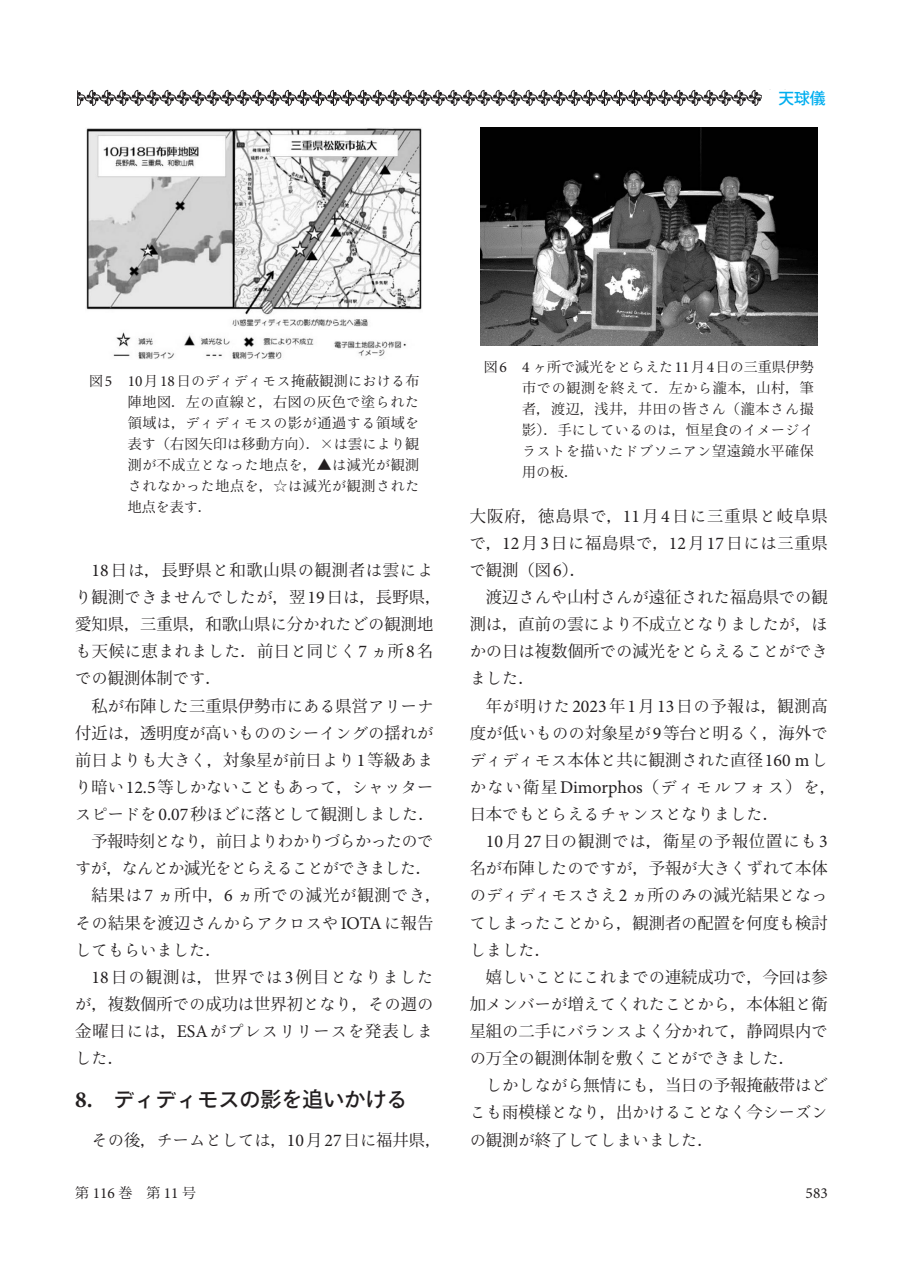
<style>
.page{position:relative;width:903px;height:1275px;background:#fff}
.page>*{position:absolute;margin:0;border:0;box-sizing:border-box;transform-origin:0 0}
.t1{font:500 21px "Ryo Gothic Plus N";color:#231f20}
.t2{font:16.28px/27.1px "Ryo Text Plus N";color:#231f20;text-align:justify}
.t3{font:16.28px/27.1px "Koz Min Pr 6 N";letter-spacing:.01em;color:#231f20}
.t4{font:16.28px/27.1px "Ryo Text Plus N";letter-spacing:-.025em;color:#231f20;text-align:right}
.t5{font:16.28px/27.1px "Ryo Text Plus N";letter-spacing:.06em;color:#231f20}
.t6{font:16.28px "Koz Min Pr 6 N";letter-spacing:.045em;color:#231f20}
.t7{font:16.28px "Ryo Text Plus N";letter-spacing:.065em;color:#231f20}
.t8{font:500 15.75px "Koz Go Pr 6 N";color:#00aeef}
.t9{font:15.4px "Minion Pro";color:#231f20}
.t10{font:14px/21px "Koz Min Pr 6 N";letter-spacing:.045em;color:#231f20;text-align:justify}
.t11{font:14px/21px "Ryo Text Plus N";letter-spacing:.02em;color:#231f20}
.t12{font:14px/21px "Koz Min Pr 6 N";letter-spacing:.02em;color:#231f20}
.t13{font:14px "Ryo Text Plus N";letter-spacing:.045em;color:#231f20}
.s1{font-family:"Koz Min Pr 6 N"}
.s2{font-family:"Minion Pro";font-size:15.4px}
.s3{font-family:"Ryo Text Plus N"}
.s4{font-family:"Minion Pro";font-size:17.85px}
.s5{font-family:"Minion Pro";font-weight:700;font-size:23.1px}
.s6{font-family:"Koz Go Pr 6 N"}
</style>
<div class="page">
<img style="left:86px;top:128px;width:336px;height:231px">
<img style="left:480px;top:127px;width:337px;height:219px">
<svg style="left:77px;top:90px;width:685px;height:16px"></svg>
<p class="t8" style="left:763px;top:89px;width:64px">　天球儀</p>
<p class="t11" style="left:89px;top:370px;width:332px"><span class="s1">図</span><span class="s2">5 10</span><span class="s1">月</span><span class="s2">18</span><span class="s1">日</span>のディディモス<span class="s1">掩蔽観測</span>における<span class="s1">布</span></p>
<p class="t10" style="left:128px;top:391px;width:293px">陣地図．左<span class="s3">の</span>直線<span class="s3">と</span>，右図<span class="s3">の</span>灰色<span class="s3">で</span>塗<span class="s3">られた</span></p>
<p class="t13" style="left:128px;top:414px;width:293px"><span class="s1">領域</span>は<span class="s1">，</span>ディディモスの<span class="s1">影</span>が<span class="s1">通過</span>する<span class="s1">領域</span>を</p>
<p class="t12" style="left:128px;top:433px;width:293px">表<span class="s3">す</span>（右図矢印<span class="s3">は</span>移動方向）．×<span class="s3">は</span>雲<span class="s3">により</span>観測<span class="s3">が</span>不成立<span class="s3">となった</span>地点<span class="s3">を</span>，▲<span class="s3">は</span>減光<span class="s3">が</span>観測</p>
<p class="t13" style="left:128px;top:477px;width:293px">されなかった<span class="s1">地点</span>を<span class="s1">，☆</span>は<span class="s1">減光</span>が<span class="s1">観測</span>された</p>
<p class="t10" style="left:128px;top:496px;width:85px">地点<span class="s3">を</span>表<span class="s3">す</span>．</p>
<p class="t6" style="left:91px;top:561px;width:343px"><span class="s4">18</span>日<span class="s3">は</span>，長野県<span class="s3">と</span>和歌山県<span class="s3">の</span>観測者<span class="s3">は</span>雲<span class="s3">によ</span></p>
<p class="t2" style="left:75px;top:584px;width:368px">り<span class="s1">観測</span>できませんでしたが<span class="s1">，翌</span><span class="s4">19</span><span class="s1">日</span>は<span class="s1">，長野県，</span></p>
<p class="t3" style="left:75px;top:611px;width:360px">愛知県，三重県，和歌山県<span class="s3">に</span>分<span class="s3">かれたどの</span>観測地</p>
<p class="t2" style="left:75px;top:638px;width:360px">も<span class="s1">天候</span>に<span class="s1">恵</span>まれました<span class="s1">．前日</span>と<span class="s1">同</span>じく<span class="s4">7</span> ヵ<span class="s1">所</span><span class="s4">8</span><span class="s1">名</span></p>
<p class="t3" style="left:91px;top:665px;width:343px;text-indent:-16px"><span class="s3">での</span>観測体制<span class="s3">です</span>．<br>私<span class="s3">が</span>布陣<span class="s3">した</span>三重県伊勢市<span class="s3">にある</span>県営<span class="s3">アリーナ</span></p>
<p class="t2" style="left:75px;top:719px;width:360px"><span class="s1">付近</span>は<span class="s1">，透明度</span>が<span class="s1">高</span>いもののシーイングの<span class="s1">揺</span>れが</p>
<p class="t3" style="left:75px;top:747px;width:360px">前日<span class="s3">よりも</span>大<span class="s3">きく</span>，対象星<span class="s3">が</span>前日<span class="s3">より</span><span class="s4">1</span>等級<span class="s3">あま</span></p>
<p class="t4" style="left:75px;top:773px;width:361px">り<span class="s1">暗</span>い<span class="s4">12.5</span><span class="s1">等</span>しかないこともあって<span class="s1">，</span>シャッタースピードを<span class="s4">0.07</span><span class="s1">秒</span>ほどに<span class="s1">落</span>として<span class="s1">観測</span>しました<span class="s1">．予報時刻</span>となり<span class="s1">，前日</span>よりわかりづらかったのですが<span class="s1">，</span>なんとか<span class="s1">減光</span>をとらえることができました<span class="s1">．</span></p>
<p class="t3" style="left:91px;top:882px;width:351px">結果<span class="s3">は</span><span class="s4">7</span> <span class="s3">ヵ</span>所中，<span class="s4">6</span> <span class="s3">ヵ</span>所<span class="s3">での</span>減光<span class="s3">が</span>観測<span class="s3">でき</span>，</p>
<p class="t2" style="left:75px;top:909px;width:360px">その<span class="s1">結果</span>を<span class="s1">渡辺</span>さんからアクロスや<span class="s4">IOTA</span>に<span class="s1">報告</span>してもらいました<span class="s1">．</span></p>
<p class="t7" style="left:91px;top:967px;width:343px"><span class="s4">18</span><span class="s1">日</span>の<span class="s1">観測</span>は<span class="s1">，世界</span>では<span class="s4">3</span><span class="s1">例目</span>となりました</p>
<p class="t3" style="left:75px;top:991px;width:360px"><span class="s3">が</span>，複数個所<span class="s3">での</span>成功<span class="s3">は</span>世界初<span class="s3">となり</span>，<span class="s3">その</span>週<span class="s3">の</span></p>
<p class="t5" style="left:75px;top:1018px;width:360px"><span class="s1">金曜日</span>には<span class="s1">，</span><span class="s4">ESA</span>がプレスリリースを<span class="s1">発表</span>しました<span class="s1">．</span></p>
<p class="t1" style="left:75px;top:1086px;width:334px"><span class="s5">8.</span> ディディモスの<span class="s6">影</span>を<span class="s6">追</span>いかける</p>
<p class="t2" style="left:91px;top:1126px;width:351px">その<span class="s1">後，</span>チームとしては<span class="s1">，</span><span class="s4">10</span><span class="s1">月</span><span class="s4">27</span><span class="s1">日</span>に<span class="s1">福井県，</span></p>
<p class="t10" style="left:522px;top:357px;width:293px;text-indent:-38px">図<span class="s2">6 4</span> <span class="s3">ヶ</span>所<span class="s3">で</span>減光<span class="s3">をとらえた</span><span class="s2">11</span>月<span class="s2">4</span>日<span class="s3">の</span>三重県伊勢市<span class="s3">での</span>観測<span class="s3">を</span>終<span class="s3">えて</span>．左<span class="s3">から</span>瀧本，山村，筆者，渡辺，浅井，井田<span class="s3">の</span>皆<span class="s3">さん</span>（瀧本<span class="s3">さん</span>撮</p>
<p class="t11" style="left:522px;top:420px;width:293px"><span class="s1">影）．手</span>にしているのは<span class="s1">，恒星食</span>のイメージイラストを<span class="s1">描</span>いたドブソニアン<span class="s1">望遠鏡水平確保</span></p>
<p class="t10" style="left:522px;top:462px;width:57px">用<span class="s3">の</span>板．</p>
<p class="t3" style="left:470px;top:502px;width:360px;text-align:justify">大阪府，徳島県<span class="s3">で</span>，<span class="s4">11</span>月<span class="s4">4</span>日<span class="s3">に</span>三重県<span class="s3">と</span>岐阜県<span class="s3">で</span>，<span class="s4">12</span>月<span class="s4">3</span>日<span class="s3">に</span>福島県<span class="s3">で</span>，<span class="s4">12</span>月<span class="s4">17</span>日<span class="s3">には</span>三重県<span class="s3">で</span>観測（図<span class="s4">6</span>）．</p>
<p class="t2" style="left:470px;top:584px;width:360px;text-indent:16px"><span class="s1">渡辺</span>さんや<span class="s1">山村</span>さんが<span class="s1">遠征</span>された<span class="s1">福島県</span>での<span class="s1">観測</span>は<span class="s1">，直前</span>の<span class="s1">雲</span>により<span class="s1">不成立</span>となりましたが<span class="s1">，</span>ほかの<span class="s1">日</span>は<span class="s1">複数個所</span>での<span class="s1">減光</span>をとらえることができました<span class="s1">．</span></p>
<p class="t3" style="left:470px;top:692px;width:360px;text-align:right">年<span class="s3">が</span>明<span class="s3">けた</span><span class="s4">2023</span>年<span class="s4">1</span>月<span class="s4">13</span>日<span class="s3">の</span>予報<span class="s3">は</span>，観測高度<span class="s3">が</span>低<span class="s3">いものの</span>対象星<span class="s3">が</span><span class="s4">9</span>等台<span class="s3">と</span>明<span class="s3">るく</span>，海外<span class="s3">で</span></p>
<p class="t2" style="left:470px;top:746px;width:368px;text-align:left">ディディモス<span class="s1">本体</span>と<span class="s1">共</span>に<span class="s1">観測</span>された<span class="s1">直径</span><span class="s4">160 m</span>しかない<span class="s1">衛星</span><span class="s4">Dimorphos</span><span class="s1">（</span>ディモルフォス<span class="s1">）</span>を<span class="s1">，日本</span>でもとらえるチャンスとなりました<span class="s1">．</span></p>
<p class="t3" style="left:486px;top:828px;width:343px"><span class="s4">10</span>月<span class="s4">27</span>日<span class="s3">の</span>観測<span class="s3">では</span>，衛星<span class="s3">の</span>予報位置<span class="s3">にも</span><span class="s4">3</span></p>
<p class="t2" style="left:470px;top:855px;width:360px"><span class="s1">名</span>が<span class="s1">布陣</span>したのですが<span class="s1">，予報</span>が<span class="s1">大</span>きくずれて<span class="s1">本体</span>のディディモスさえ<span class="s4">2</span> ヵ<span class="s1">所</span>のみの<span class="s1">減光結果</span>となってしまったことから<span class="s1">，観測者</span>の<span class="s1">配置</span>を<span class="s1">何度</span>も<span class="s1">検討</span>しました<span class="s1">．</span></p>
<p class="t2" style="left:470px;top:963px;width:360px;text-indent:16px"><span class="s1">嬉</span>しいことにこれまでの<span class="s1">連続成功</span>で<span class="s1">，今回</span>は<span class="s1">参加</span>メンバーが<span class="s1">増</span>えてくれたことから<span class="s1">，本体組</span>と<span class="s1">衛星組</span>の<span class="s1">二手</span>にバランスよく<span class="s1">分</span>かれて<span class="s1">，静岡県内</span>での<span class="s1">万全</span>の<span class="s1">観測体制</span>を<span class="s1">敷</span>くことができました<span class="s1">．</span></p>
<p class="t2" style="left:470px;top:1072px;width:360px;text-indent:16px">しかしながら<span class="s1">無情</span>にも<span class="s1">，当日</span>の<span class="s1">予報掩蔽帯</span>はどこも<span class="s1">雨模様</span>となり<span class="s1">，出</span>かけることなく<span class="s1">今</span>シーズンの<span class="s1">観測</span>が<span class="s1">終了</span>してしまいました<span class="s1">．</span></p>
<p class="t10" style="left:75px;top:1182px;width:122px">第 <span class="s2">116</span> 巻　第 <span class="s2">11</span> 号</p>
<p class="t9" style="left:805px;top:1182px;width:24px">583</p>
</div>
